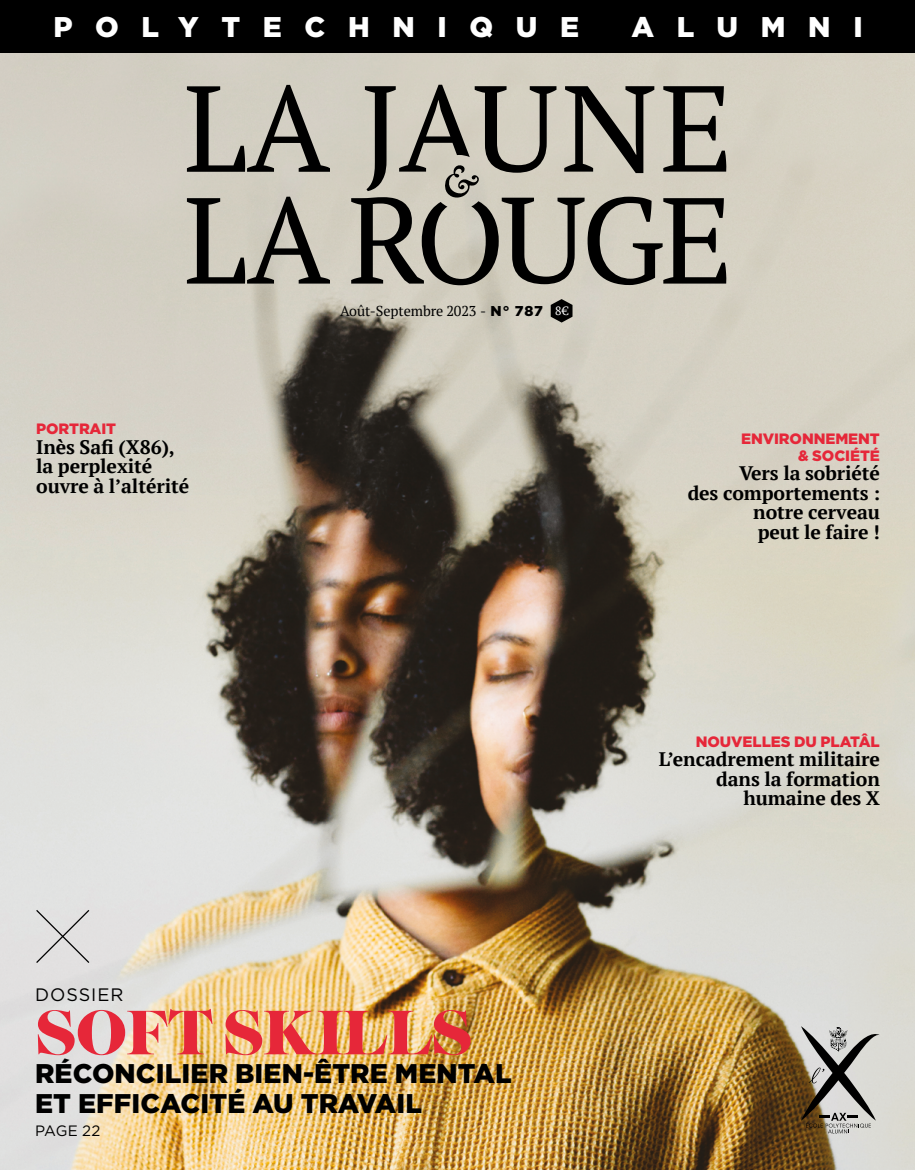
<style>
.page{position:relative;width:915px;height:1170px;background:#fff}
.page>*{position:absolute;margin:0;border:0;box-sizing:border-box;transform-origin:0 0}
.t1{font:63px "Caslon Graphique SHOP";letter-spacing:-.005em;color:#e62739}
.t2{font:900 28.5px "Gotham";letter-spacing:.795em;color:#fff}
.t3{font:900 27px/30.6px "Gotham";letter-spacing:.005em;color:#000}
.t4{font:700 19.5px/19.5px "PT Serif";letter-spacing:-.005em;color:#000;text-align:right}
.t5{font:18px "Gotham";letter-spacing:.055em;color:#000}
.t6{font:900 15px/16.5px "Gotham";letter-spacing:-.005em;color:#e62739;text-align:right}
.t7{font:15px "Gotham";letter-spacing:-.005em;color:#000}
.t8{font:14.25px "PT Serif";letter-spacing:-.005em;color:#000}
.s1{font-family:"Gotham";font-weight:900}
.s2{font-size:12px;color:#fff}
</style>
<div class="page">
<img style="left:0;top:52px;width:914px;height:1117px">
<svg style="left:550px;top:299px;width:22px;height:23px"></svg>
<div style="left:0;top:0;width:914px;height:52px;background:#000"></div>
<svg style="left:187px;top:198px;width:164px;height:85px;background:#a4a096"></svg>
<svg style="left:247px;top:197px;width:83px;height:86px;background:#9c988f"></svg>
<svg style="left:187px;top:85px;width:143px;height:87px;background:#99968d"></svg>
<svg style="left:351px;top:85px;width:375px;height:200px;background:#98958b"></svg>
<svg style="left:35px;top:908px;width:56px;height:56px;background:#d4d3d3"></svg>
<svg style="left:800px;top:1026px;width:79px;height:107px;background:#9c9891"></svg>
<h2 class="t2" style="left:53px;top:7px;width:527px">POLYTECHNIQUE</h2>
<h2 class="t2" style="left:631px;top:7px;width:232px">ALUMNI</h2>
<p class="t6" style="left:36px;top:420px;width:81px">PORTRAIT</p>
<p class="t4" style="left:36px;top:437px;width:154px;text-align:left">Inès Safi (X86), la perplexité ouvre à l’altérité</p>
<p class="t8" style="left:340px;top:302px;width:230px">Août-Septembre 2023 - <span class="s1">N° 787</span> <span class="s2">8 €</span></p>
<p class="t5" style="left:35px;top:982px;width:90px">DOSSIER</p>
<h1 class="t1" style="left:35px;top:998px;width:438px">SOFT SKILLS</h1>
<h3 class="t3" style="left:35px;top:1057px;width:478px">RÉCONCILIER BIEN-ÊTRE MENTAL<br>ET EFFICACITÉ AU TRAVAIL</h3>
<p class="t7" style="left:35px;top:1120px;width:67px">PAGE 22</p>
<p class="t6" style="left:740px;top:430px;width:140px">ENVIRONNEMENT &amp; SOCIÉTÉ</p>
<p class="t4" style="left:687px;top:463px;width:194px">Vers la sobriété<br>des comportements : notre cerveau<br>peut le faire !</p>
<p class="t6" style="left:695px;top:733px;width:185px">NOUVELLES DU PLATÂL</p>
<p class="t4" style="left:658px;top:749px;width:222px">L’encadrement militaire dans la formation humaine des X</p>
</div>
